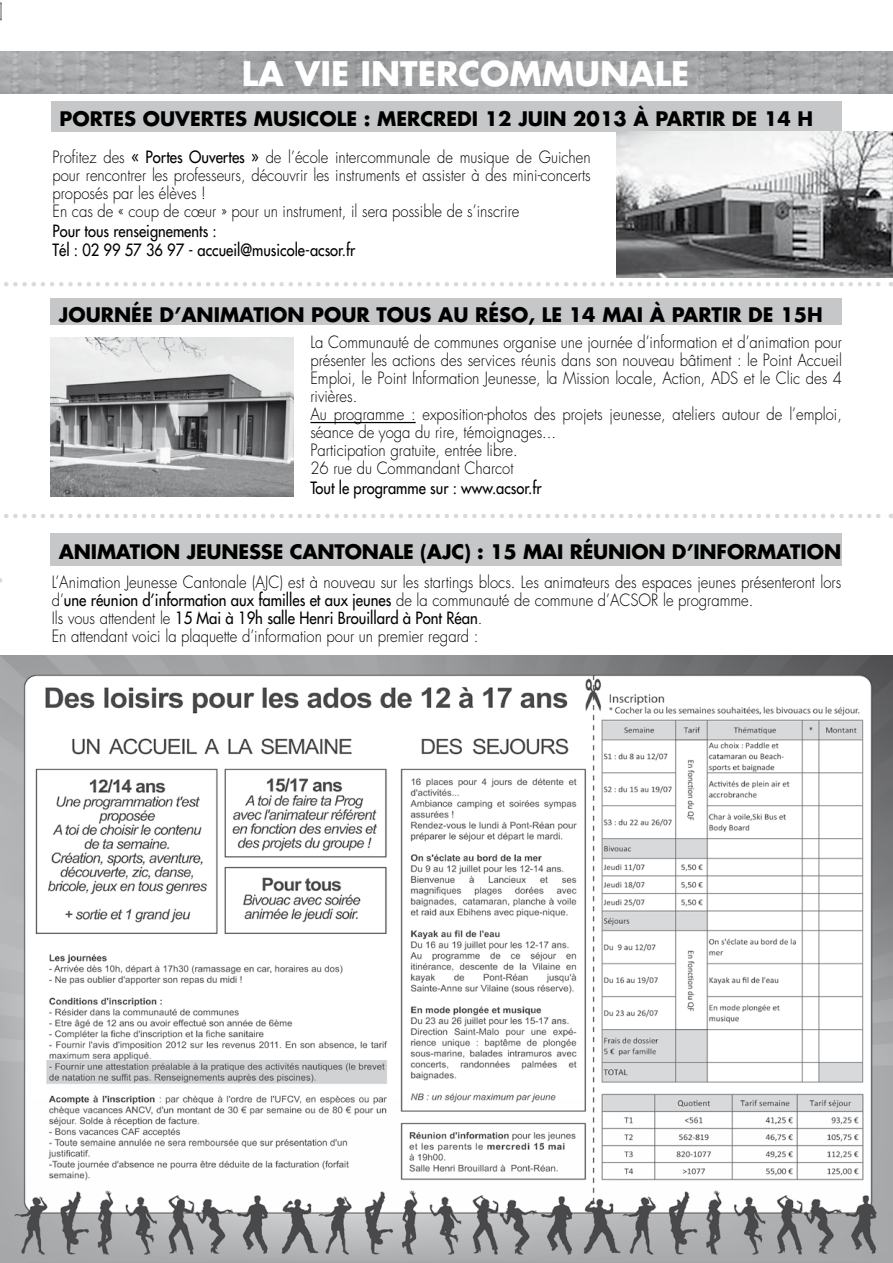
<style>
.page{position:relative;width:893px;height:1263px;background:#fff}
.page>*{position:absolute;margin:0;border:0;box-sizing:border-box;transform-origin:0 0}
.t1{font:700 33px "Futura";color:#fff}
.t2{font:700 19.5px "Futura";color:#000}
.t3{font:300 16.5px/18px "Futura";color:#000;scale:.9 1}
.t4{font:16.5px/19.5px "Futura";color:#000;scale:.89 1}
.s1{font-weight:400}
</style>
<div class="page">
<img style="left:0;top:1px;width:1px;height:20px">
<img style="left:0;top:51px;width:893px;height:43px">
<div style="left:51px;top:101px;width:790px;height:31px;background:#c6c7c8"></div>
<img style="left:616px;top:132px;width:277px;height:146px">
<div style="left:50px;top:299px;width:792px;height:26px;background:#c6c7c8"></div>
<hr style="left:310px;top:422px;width:106px;height:1px;background:#000">
<img style="left:50px;top:337px;width:243px;height:159px">
<img style="left:0;top:656px;width:893px;height:607px">
<div style="left:50px;top:533px;width:792px;height:32px;background:#c6c7c8"></div>
<svg style="left:4px;top:282px;width:888px;height:4px"></svg>
<svg style="left:4px;top:514px;width:888px;height:4px"></svg>
<h1 class="t1" style="left:242px;top:50px;width:449px">LA VIE INTERCOMMUNALE</h1>
<p class="t2" style="left:60px;top:106px;width:755px">PORTES OUVERTES MUSICOLE : MERCREDI 12 JUIN 2013 À PARTIR DE 14 H</p>
<p class="t3" style="left:53px;top:148px;width:599px">Profitez des <span class="s1">« Portes Ouvertes »</span> de l’école intercommunale de musique de Guichen pour rencontrer les professeurs, découvrir les instruments et assister à des mini-concerts proposés par les élèves !<br>En cas de « coup de cœur » pour un instrument, il sera possible de s’inscrire</p>
<p class="t4" style="left:53px;top:221px;width:342px">Pour tous renseignements :<br>Tél : 02 99 57 36 97 - accueil@musicole-acsor.fr</p>
<p class="t2" style="left:59px;top:301px;width:765px">JOURNÉE D’ANIMATION POUR TOUS AU RÉSO, LE 14 MAI À PARTIR DE 15H</p>
<p class="t3" style="left:310px;top:333px;width:592px">La Communauté de communes organise une journée d’information et d’animation pour présenter les actions des services réunis dans son nouveau bâtiment : le Point Accueil Emploi, le Point Information Jeunesse, la Mission locale, Action, ADS et le Clic des 4 rivières.<br>Au programme : exposition-photos des projets jeunesse, ateliers autour de l’emploi, séance de yoga du rire, témoignages...<br>Participation gratuite, entrée libre.<br>26 rue du Commandant Charcot</p>
<p class="t4" style="left:310px;top:478px;width:261px">Tout le programme sur : www.acsor.fr</p>
<p class="t2" style="left:59px;top:538px;width:784px">ANIMATION JEUNESSE CANTONALE (AJC) : 15 MAI RÉUNION D’INFORMATION</p>
<p class="t3" style="left:52px;top:573px;width:879px">L’Animation Jeunesse Cantonale (AJC) est à nouveau sur les startings blocs. Les animateurs des espaces jeunes présenteront lors d’<span class="s1">une réunion d’information aux familles et aux jeunes</span> de la communauté de commune d’ACSOR le programme.<br>Ils vous attendent le <span class="s1">15 Mai à 19h salle Henri Brouillard à Pont Réan</span>.<br>En attendant voici la plaquette d’information pour un premier regard :</p>
</div>
